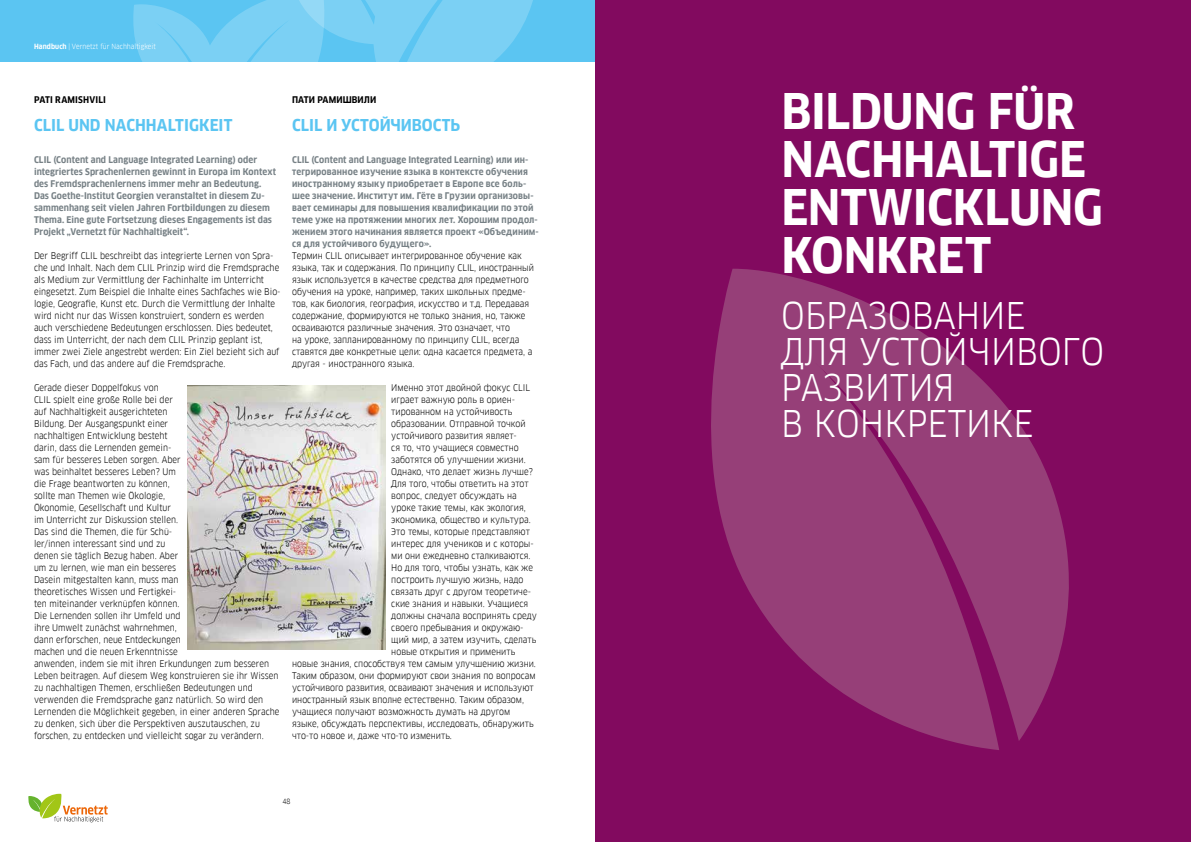
<style>
.page{position:relative;width:1191px;height:842px;background:#fff}
.page>*{position:absolute;margin:0;border:0;box-sizing:border-box;transform-origin:0 0}
.t1{font:700 48px/48px "Goethe FF Clan";letter-spacing:-.005em;color:#fff}
.t2{font:36px/36px "Goethe FF Clan";color:#fff}
.t3{font:700 16px "Goethe FF Clan";color:#5bc5f2}
.t4{font:9px/12px "Goethe FF Clan";color:#000}
.t5{font:700 9px/12px "Goethe FF Clan";letter-spacing:.01em;color:#778186}
.t6{font:700 9px "Goethe FF Clan";letter-spacing:.01em;color:#000}
.t7{font:7px "Goethe FF Clan";color:#fff}
.t8{font:7px "Goethe FF Clan";color:#000}
.s1{font-weight:700}
</style>
<div class="page">
<div style="left:0;top:0;width:595px;height:62px;background:#5bc5f2"></div>
<svg style="left:133px;top:0;width:400px;height:62px"></svg>
<div style="left:596px;top:0;width:595px;height:842px;background:#820a5f"></div>
<svg style="left:711px;top:269px;width:358px;height:481px;fill:#963f78"></svg>
<img style="left:187px;top:385px;width:199px;height:265px">
<svg style="left:28px;top:794px;width:80px;height:28px"></svg>
<p class="t7" style="left:34px;top:42px;width:123px"><span class="s1">Handbuch</span> | Vernetzt für Nachhaltigkeit</p>
<p class="t6" style="left:34px;top:94px;width:73px">PATI RAMISHVILI</p>
<h3 class="t3" style="left:34px;top:116px;width:200px">CLIL UND NACHHALTIGKEIT</h3>
<p class="t5" style="left:34px;top:153px;width:243px">CLIL (Content and Language Integrated Learning) oder integriertes Sprachenlernen gewinnt in Europa im Kontext des Fremdsprachenlernens immer mehr an Bedeutung.<br>Das Goethe-Institut Georgien veranstaltet in diesem Zu&shy;sammenhang seit vielen Jahren Fortbildungen zu diesem Thema. Eine gute Fortsetzung dieses Engagements ist das Projekt „Vernetzt für Nachhaltigkeit“.</p>
<p class="t4" style="left:34px;top:249px;width:248px">Der Begriff CLIL beschreibt das integrierte Lernen von Spra&shy;che und Inhalt. Nach dem CLIL Prinzip wird die Fremdsprache als Medium zur Vermittlung der Fachinhalte im Unterricht eingesetzt. Zum Beispiel die Inhalte eines Sachfaches wie Bio&shy;logie, Geografie, Kunst etc. Durch die Vermittlung der Inhalte wird nicht nur das Wissen konstruiert, sondern es werden auch verschiedene Bedeutungen erschlossen. Dies bedeutet, dass im Unterricht, der nach dem CLIL Prinzip geplant ist, immer zwei Ziele angestrebt werden: Ein Ziel bezieht sich auf das Fach, und das andere auf die Fremdsprache.</p>
<p class="t4" style="left:34px;top:381px;width:247px">Gerade dieser Doppelfokus von<br>CLIL spielt eine große Rolle bei der<br>auf Nachhaltigkeit ausgerichteten<br>Bildung. Der Ausgangspunkt einer<br>nachhaltigen Entwicklung besteht<br>darin, dass die Lernenden gemein-<br>sam für besseres Leben sorgen. Aber<br>was beinhaltet besseres Leben? Um<br>die Frage beantworten zu können,<br>sollte man Themen wie Ökologie,<br>Ökonomie, Gesellschaft und Kultur<br>im Unterricht zur Diskussion stellen.<br>Das sind die Themen, die für Schü-<br>ler/innen interessant sind und zu<br>denen sie täglich Bezug haben. Aber<br>um zu lernen, wie man ein besseres<br>Dasein mitgestalten kann, muss man<br>theoretisches Wissen und Fertigkei-<br>ten miteinander verknüpfen können.<br>Die Lernenden sollen ihr Umfeld und<br>ihre Umwelt zunächst wahrnehmen,<br>dann erforschen, neue Entdeckungen<br>machen und die neuen Erkenntnisse<br>anwenden, indem sie mit ihren Erkundungen zum besseren Leben beitragen. Auf diesem Weg konstruieren sie ihr Wissen zu nachhaltigen Themen, erschließen Bedeutungen und verwenden die Fremdsprache ganz natürlich. So wird den Lernenden die Möglichkeit gegeben, in einer anderen Sprache zu denken, sich über die Perspektiven auszutauschen, zu forschen, zu entdecken und vielleicht sogar zu verändern.</p>
<p class="t6" style="left:292px;top:94px;width:86px">ПАТИ РАМИШВИЛИ</p>
<h3 class="t3" style="left:292px;top:116px;width:170px">CLIL И УСТОЙЧИВОСТЬ</h3>
<p class="t5" style="left:292px;top:153px;width:248px">CLIL (Content and Language Integrated Learning) или ин&shy;тегрированное изучение языка в контексте обучения иностранному языку приобретает в Европе все боль&shy;шее значение. Институт им. Гёте в Грузии организовы&shy;вает семинары для повышения квалификации по этой теме уже на протяжении многих лет. Хорошим продол&shy;жением этого начинания является проект «Объединим&shy;ся для устойчивого будущего».</p>
<p class="t4" style="left:292px;top:249px;width:243px">Термин CLIL описывает интегрированное обучение как языка, так и содержания. По принципу CLIL, иностранный язык используется в качестве средства для предметного обучения на уроке, например, таких школьных предме&shy;тов, как биология, география, искусство и т.д. Передавая содержание, формируются не только знания, но, также осваиваются различные значения. Это означает, что<br>на уроке, запланированному по принципу CLIL, всегда ставятся две конкретные цели: одна касается предмета, а другая - иностранного языка.</p>
<p class="t4" style="left:391px;top:381px;width:140px">Именно этот двойной фокус CLIL</p>
<p class="t4" style="left:391px;top:393px;width:125px">играет важную роль в ориен-</p>
<p class="t4" style="left:391px;top:405px;width:122px">тированном на устойчивость</p>
<p class="t4" style="left:391px;top:417px;width:136px">образовании. Отправной точкой</p>
<p class="t4" style="left:391px;top:429px;width:127px">устойчивого развития являет-</p>
<p class="t4" style="left:391px;top:441px;width:129px">ся то, что учащиеся совместно</p>
<p class="t4" style="left:391px;top:453px;width:136px">заботятся об улучшении жизни.</p>
<p class="t4" style="left:391px;top:465px;width:143px">Однако, что делает жизнь лучше?</p>
<p class="t4" style="left:391px;top:477px;width:139px">Для того, чтобы ответить на этот</p>
<p class="t4" style="left:391px;top:489px;width:127px">вопрос, следует обсуждать на</p>
<p class="t4" style="left:391px;top:501px;width:136px">уроке такие темы, как экология,</p>
<p class="t4" style="left:391px;top:513px;width:141px">экономика, общество и культура.</p>
<p class="t4" style="left:391px;top:525px;width:140px">Это темы, которые представляют</p>
<p class="t4" style="left:391px;top:537px;width:144px">интерес для учеников и с которы-</p>
<p class="t4" style="left:391px;top:549px;width:141px">ми они ежедневно сталкиваются.</p>
<p class="t4" style="left:391px;top:561px;width:143px">Но для того, чтобы узнать, как же</p>
<p class="t4" style="left:391px;top:573px;width:134px">построить лучшую жизнь, надо</p>
<p class="t4" style="left:391px;top:585px;width:141px">связать друг с другом теоретиче-</p>
<p class="t4" style="left:391px;top:597px;width:138px">ские знания и навыки. Учащиеся</p>
<p class="t4" style="left:391px;top:609px;width:147px">должны сначала воспринять среду</p>
<p class="t4" style="left:391px;top:621px;width:134px">своего пребывания и окружаю-</p>
<p class="t4" style="left:391px;top:633px;width:146px">щий мир, а затем изучить, сделать</p>
<p class="t4" style="left:391px;top:645px;width:125px">новые открытия и применить</p>
<p class="t4" style="left:292px;top:657px;width:245px">новые знания, способствуя тем самым улучшению жизни.</p>
<p class="t4" style="left:292px;top:669px;width:245px">Таким образом, они формируют свои знания по вопросам</p>
<p class="t4" style="left:292px;top:681px;width:243px">устойчивого развития, осваивают значения и используют</p>
<p class="t4" style="left:292px;top:693px;width:233px">иностранный язык вполне естественно. Таким образом,</p>
<p class="t4" style="left:292px;top:705px;width:220px">учащиеся получают возможность думать на другом</p>
<p class="t4" style="left:292px;top:717px;width:243px">языке, обсуждать перспективы, исследовать, обнаружить</p>
<p class="t4" style="left:292px;top:729px;width:161px">что-то новое и, даже что-то изменить.</p>
<p class="t8" style="left:282px;top:797px;width:10px">48</p>
<h1 class="t1" style="left:781px;top:87px;width:323px">BILDUNG FÜR<br>NACHHALTIGE<br>ENTWICKLUNG<br>KONKRET</h1>
<h2 class="t2" style="left:781px;top:298px;width:324px">ОБРАЗОВАНИЕ<br>ДЛЯ УСТОЙЧИВОГО<br>РАЗВИТИЯ<br>В КОНКРЕТИКЕ</h2>
</div>
